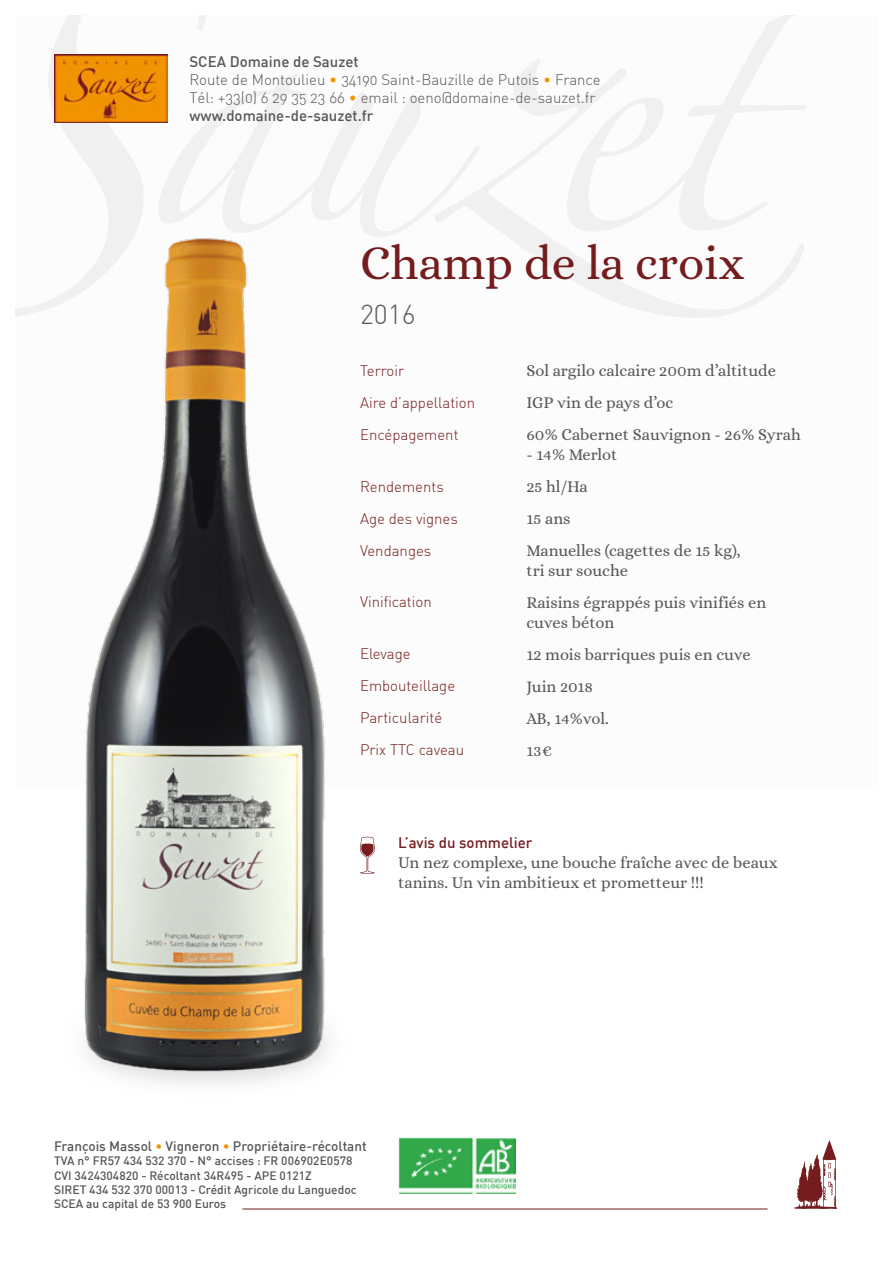
<style>
.page{position:relative;width:893px;height:1263px;background:#fff}
.page>*{position:absolute;margin:0;border:0;box-sizing:border-box;transform-origin:0 0}
.t1{font:48px "Alice";color:#741c1e}
.t2{font:300 27px "DIN";color:#575756}
.t3{font:16.5px/19.8px "Alice";color:#575756}
.t4{font:15px "DIN Light Alternate";color:#741c1e}
.t5{font:15px/18px "DIN Light Alternate";color:#575756}
.t6{font:500 15px "DIN";color:#575756}
.t7{font:500 15px "DIN";color:#741c1e}
.t8{font:500 13.5px "DIN";color:#575756}
.t9{font:500 12px/14.4px "DIN";color:#575756}
.s1{color:#f29400}
</style>
<div class="page">
<svg style="left:16px;top:16px;width:190px;height:300px"></svg>
<svg style="left:158px;top:73px;width:277px;height:159px"></svg>
<svg style="left:435px;top:59px;width:369px;height:259px"></svg>
<svg style="left:566px;top:16px;width:240px;height:216px"></svg>
<svg style="left:794px;top:1140px;width:43px;height:69px"></svg>
<hr style="left:242px;top:1209px;width:525px;height:1px;background:#741c1e">
<img style="left:54px;top:54px;width:113px;height:69px">
<img style="left:398px;top:1137px;width:117px;height:56px">
<img style="left:23px;top:220px;width:375px;height:865px">
<hr style="left:360px;top:384px;width:158px;height:1px;background:#fff">
<hr style="left:360px;top:468px;width:158px;height:1px;background:#fff">
<hr style="left:360px;top:500px;width:158px;height:1px;background:#fff">
<hr style="left:360px;top:532px;width:158px;height:1px;background:#fff">
<hr style="left:360px;top:584px;width:158px;height:1px;background:#fff">
<hr style="left:360px;top:636px;width:158px;height:1px;background:#fff">
<hr style="left:360px;top:668px;width:158px;height:1px;background:#fff">
<hr style="left:360px;top:416px;width:158px;height:1px;background:#fff">
<hr style="left:360px;top:700px;width:158px;height:1px;background:#fff">
<hr style="left:360px;top:732px;width:158px;height:1px;background:#fff">
<svg style="left:360px;top:837px;width:15px;height:37px"></svg>
<p class="t6" style="left:189px;top:52px;width:171px">SCEA Domaine de Sauzet</p>
<p class="t5" style="left:189px;top:70px;width:413px">Route de Montoulieu <span class="s1">•</span> 34190 Saint-Bauzille de Putois <span class="s1">•</span> France<br>Tél: +33(0) 6 29 35 23 66 <span class="s1">•</span> email : oeno@domaine-de-sauzet.fr</p>
<p class="t6" style="left:189px;top:106px;width:185px">www.domaine-de-sauzet.fr</p>
<h1 class="t1" style="left:360px;top:237px;width:386px">Champ de la croix</h1>
<h2 class="t2" style="left:360px;top:297px;width:57px">2016</h2>
<p class="t4" style="left:360px;top:361px;width:46px">Terroir</p>
<p class="t3" style="left:526px;top:362px;width:251px">Sol argilo calcaire 200m d’altitude</p>
<p class="t4" style="left:360px;top:393px;width:117px">Aire d’appellation</p>
<p class="t3" style="left:526px;top:394px;width:148px">IGP vin de pays d’oc</p>
<p class="t4" style="left:360px;top:425px;width:100px">Encépagement</p>
<p class="t3" style="left:526px;top:426px;width:276px">60% Cabernet Sauvignon - 26% Syrah</p>
<p class="t3" style="left:526px;top:446px;width:92px">- 14% Merlot</p>
<p class="t4" style="left:360px;top:477px;width:85px">Rendements</p>
<p class="t3" style="left:526px;top:478px;width:63px">25 hl/Ha</p>
<p class="t4" style="left:360px;top:509px;width:99px">Age des vignes</p>
<p class="t3" style="left:526px;top:510px;width:46px">15 ans</p>
<p class="t4" style="left:360px;top:541px;width:73px">Vendanges</p>
<p class="t3" style="left:526px;top:542px;width:216px">Manuelles (cagettes de 15 kg), tri sur souche</p>
<p class="t4" style="left:360px;top:593px;width:73px">Vinification</p>
<p class="t3" style="left:526px;top:593px;width:241px">Raisins égrappés puis vinifiés en cuves béton</p>
<p class="t4" style="left:360px;top:645px;width:52px">Elevage</p>
<p class="t3" style="left:526px;top:645px;width:226px">12 mois barriques puis en cuve</p>
<p class="t4" style="left:360px;top:677px;width:97px">Embouteillage</p>
<p class="t3" style="left:526px;top:677px;width:68px">Juin 2018</p>
<p class="t4" style="left:360px;top:709px;width:84px">Particularité</p>
<p class="t3" style="left:526px;top:709px;width:84px">AB, 14%vol.</p>
<p class="t4" style="left:360px;top:741px;width:106px">Prix TTC caveau</p>
<p class="t3" style="left:526px;top:741px;width:27px">13€</p>
<p class="t7" style="left:398px;top:833px;width:136px">L’avis du sommelier</p>
<p class="t3" style="left:398px;top:853px;width:381px">Un nez complexe, une bouche fraîche avec de beaux tanins. Un vin ambitieux et prometteur !!!</p>
<p class="t8" style="left:54px;top:1137px;width:314px">François Massol <span class="s1">•</span> Vigneron <span class="s1">•</span> Propriétaire-récoltant</p>
<p class="t9" style="left:54px;top:1153px;width:304px">TVA n° FR57 434 532 370 - N° accises : FR 006902E0578<br>CVI 3424304820 - Récoltant 34R495 - APE 0121Z<br>SIRET 434 532 370 00013 - Crédit Agricole du Languedoc SCEA au capital de 53 900 Euros</p>
</div>
